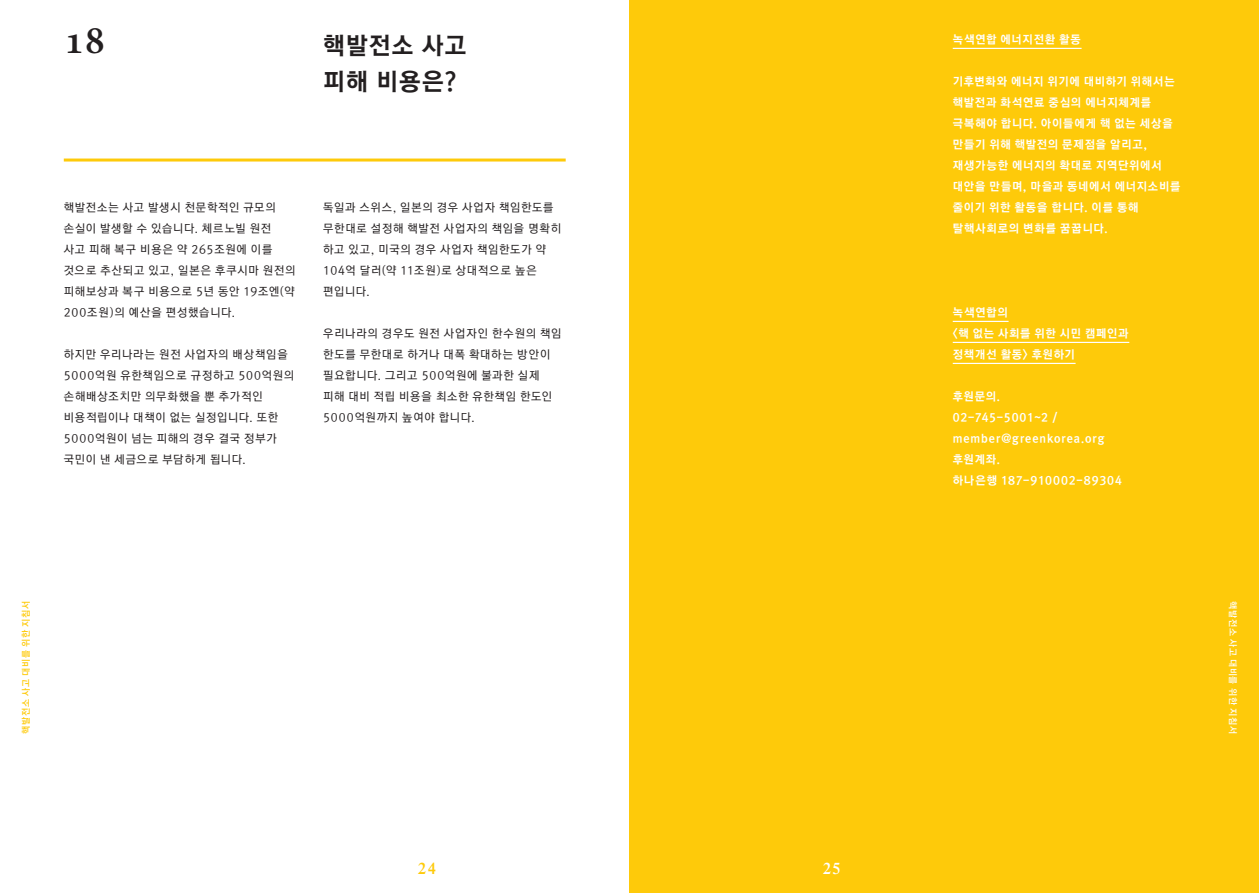
<style>
.page{position:relative;width:1259px;height:893px;background:#fff}
.page>*{position:absolute;margin:0;border:0;box-sizing:border-box;transform-origin:0 0}
.t1{font:700 40.5px "Adobe Hebrew";color:#231f20}
.t2{font:24px/36px "Rix Go EB";letter-spacing:.05em;color:#231f20}
.t3{font:600 16.5px "Dutch 801 BT";color:#feca0a}
.t4{font:600 16.5px "Dutch 801 BT";color:#fff}
.t5{font:11.4px/21px "Rix Go M";letter-spacing:.075em;color:#231f20}
.t6{font:11.4px/21px "Rix Go EB";letter-spacing:.075em;color:#fff}
.t7{font:9px "Rix Go B";letter-spacing:.08em;color:#feca0a}
.t8{font:9px "Rix Go B";letter-spacing:.08em;color:#fff}
</style>
<div class="page">
<hr style="left:64px;top:159px;width:502px;height:3px;background:#feca0a">
<div style="left:629px;top:0;width:630px;height:893px;background:#feca0a"></div>
<hr style="left:952px;top:48px;width:129px;height:1px;background:#fff">
<hr style="left:952px;top:321px;width:56px;height:1px;background:#fff">
<hr style="left:952px;top:342px;width:177px;height:1px;background:#fff">
<hr style="left:952px;top:363px;width:123px;height:1px;background:#fff">
<h1 class="t1" style="left:64px;top:16px;width:43px">18</h1>
<h2 class="t2" style="left:323px;top:28px;width:145px">핵발전소 사고 피해 비용은?</h2>
<p class="t5" style="left:64px;top:197px;width:233px">핵발전소는 사고 발생시 천문학적인 규모의 손실이 발생할 수 있습니다. 체르노빌 원전<br>사고 피해 복구 비용은 약 265조원에 이를 것으로 추산되고 있고, 일본은 후쿠시마 원전의 피해보상과 복구 비용으로 5년 동안 19조엔(약<br>200조원)의 예산을 편성했습니다.</p>
<p class="t5" style="left:64px;top:344px;width:232px">하지만 우리나라는 원전 사업자의 배상책임을<br>5000억원 유한책임으로 규정하고 500억원의 손해배상조치만 의무화했을 뿐 추가적인 비용적립이나 대책이 없는 실정입니다. 또한<br>5000억원이 넘는 피해의 경우 결국 정부가 국민이 낸 세금으로 부담하게 됩니다.</p>
<p class="t5" style="left:323px;top:197px;width:239px">독일과 스위스, 일본의 경우 사업자 책임한도를 무한대로 설정해 핵발전 사업자의 책임을 명확히 하고 있고, 미국의 경우 사업자 책임한도가 약<br>104억 달러(약 11조원)로 상대적으로 높은 편입니다.</p>
<p class="t5" style="left:323px;top:323px;width:240px">우리나라의 경우도 원전 사업자인 한수원의 책임 한도를 무한대로 하거나 대폭 확대하는 방안이 필요합니다. 그리고 500억원에 불과한 실제 피해 대비 적립 비용을 최소한 유한책임 한도인<br>5000억원까지 높여야 합니다.</p>
<p class="t7" style="left:21px;top:734px;width:134px;rotate:-90deg">핵발전소 사고 대비를 위한 지침서</p>
<h3 class="t3" style="left:418px;top:858px;width:19px">24</h3>
<h3 class="t4" style="left:823px;top:858px;width:19px">25</h3>
<p class="t6" style="left:952px;top:29px;width:129px">녹색연합 에너지전환 활동</p>
<p class="t6" style="left:952px;top:71px;width:229px">기후변화와 에너지 위기에 대비하기 위해서는 핵발전과 화석연료 중심의 에너지체계를 극복해야 합니다. 아이들에게 핵 없는 세상을 만들기 위해 핵발전의 문제점을 알리고, 재생가능한 에너지의 확대로 지역단위에서 대안을 만들며, 마을과 동네에서 에너지소비를 줄이기 위한 활동을 합니다. 이를 통해 탈핵사회로의 변화를 꿈꿉니다.</p>
<p class="t6" style="left:952px;top:302px;width:177px">녹색연합의<br>&lt;핵 없는 사회를 위한 시민 캠페인과 정책개선 활동&gt; 후원하기</p>
<p class="t6" style="left:952px;top:386px;width:171px">후원문의.<br>02-745-5001~2 / member@greenkorea.org 후원계좌.<br>하나은행 187-910002-89304</p>
<p class="t8" style="left:1237px;top:601px;width:134px;rotate:90deg">핵발전소 사고 대비를 위한 지침서</p>
</div>
